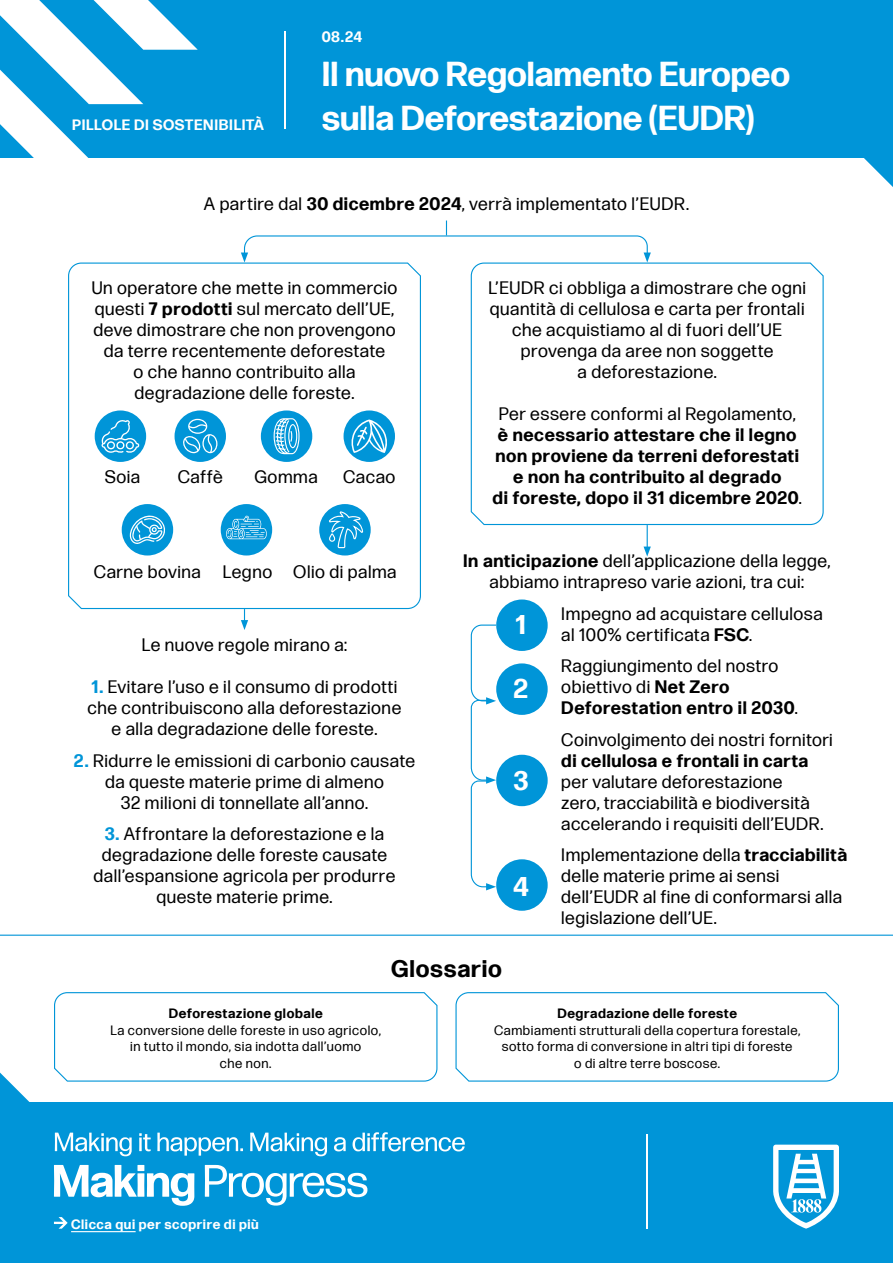
<style>
.page{position:relative;width:893px;height:1263px;background:#fff}
.page>*{position:absolute;margin:0;border:0;box-sizing:border-box;transform-origin:0 0}
.t1{font:700 34.5px/43.5px "Forma DJR Text Fedrigoni";color:#fff}
.t2{font:700 27px "Forma DJR Text Fedrigoni";color:#fff}
.t3{font:700 24px "Forma DJR Text Fedrigoni";letter-spacing:.03em;color:#000}
.t4{font:18px/21px "Forma DJR Text Fedrigoni";letter-spacing:.03em;color:#000;text-align:center}
.t5{font:700 18px/21px "Forma DJR Text Fedrigoni";letter-spacing:.03em;color:#000;text-align:center}
.t6{font:700 15px "Forma DJR Text Fedrigoni";letter-spacing:.035em;color:#fff}
.t7{font:13.5px/16.5px "Forma DJR Text Fedrigoni";letter-spacing:.04em;color:#000;text-align:center}
.t8{font:700 13.5px "Forma DJR Text Fedrigoni";letter-spacing:.04em;color:#000}
.t9{font:700 13.5px "Forma DJR Text Fedrigoni";letter-spacing:.045em;color:#fff}
.s1{font-weight:700}
.s2{font-weight:400}
.s3{font-weight:700;color:#0095d8}
</style>
<div class="page">
<div style="left:0;top:0;width:893px;height:158px;background:#0095d8"></div>
<svg style="left:864px;top:158px;width:28px;height:28px"></svg>
<hr style="left:892px;top:155px;width:1px;height:32px;background:#0095d8">
<div style="left:0;top:1103px;width:893px;height:160px;background:#0095d8"></div>
<svg style="left:1px;top:1073px;width:29px;height:30px"></svg>
<hr style="left:0;top:1072px;width:1px;height:31px;background:#0095d8">
<svg style="left:0;top:0;width:198px;height:158px"></svg>
<svg style="left:54px;top:1165px;width:140px;height:41px"></svg>
<svg style="left:205px;top:1165px;width:162px;height:40px"></svg>
<svg style="left:55px;top:1132px;width:77px;height:24px"></svg>
<svg style="left:139px;top:1133px;width:12px;height:18px"></svg>
<svg style="left:157px;top:1132px;width:86px;height:23px"></svg>
<svg style="left:250px;top:1132px;width:77px;height:24px"></svg>
<svg style="left:334px;top:1137px;width:12px;height:14px"></svg>
<svg style="left:353px;top:1132px;width:112px;height:19px"></svg>
<hr style="left:646px;top:1134px;width:2px;height:95px;background:#fff">
<svg style="left:773px;top:1144px;width:66px;height:84px"></svg>
<hr style="left:0;top:935px;width:893px;height:1px;background:#0095d8">
<hr style="left:284px;top:32px;width:2px;height:97px;background:#fff">
<hr style="left:71px;top:1231px;width:65px;height:1px;background:#fff">
<svg style="left:54px;top:1217px;width:14px;height:12px"></svg>
<svg style="left:68px;top:262px;width:353px;height:348px"></svg>
<svg style="left:470px;top:262px;width:354px;height:264px"></svg>
<svg style="left:54px;top:992px;width:384px;height:90px"></svg>
<svg style="left:455px;top:992px;width:384px;height:90px"></svg>
<svg style="left:644px;top:525px;width:7px;height:32px"></svg>
<svg style="left:241px;top:609px;width:7px;height:21px"></svg>
<svg style="left:241px;top:221px;width:410px;height:42px"></svg>
<div style="left:496px;top:755px;width:52px;height:51px;background:#0095d8;border-radius:50%"></div>
<div style="left:496px;top:663px;width:52px;height:52px;background:#0095d8;border-radius:50%"></div>
<div style="left:496px;top:599px;width:52px;height:52px;background:#0095d8;border-radius:50%"></div>
<div style="left:175px;top:410px;width:51px;height:52px;background:#0095d8;border-radius:50%"></div>
<svg style="left:183px;top:419px;width:35px;height:34px"></svg>
<div style="left:344px;top:410px;width:51px;height:52px;background:#0095d8;border-radius:50%"></div>
<svg style="left:351px;top:419px;width:36px;height:34px"></svg>
<div style="left:122px;top:504px;width:51px;height:51px;background:#0095d8;border-radius:50%"></div>
<svg style="left:129px;top:512px;width:39px;height:32px"></svg>
<div style="left:319px;top:504px;width:52px;height:51px;background:#0095d8;border-radius:50%"></div>
<svg style="left:328px;top:510px;width:35px;height:39px"></svg>
<div style="left:95px;top:410px;width:51px;height:52px;background:#0095d8;border-radius:50%"></div>
<svg style="left:101px;top:419px;width:39px;height:35px"></svg>
<div style="left:261px;top:410px;width:51px;height:52px;background:#0095d8;border-radius:50%"></div>
<svg style="left:274px;top:418px;width:26px;height:36px"></svg>
<div style="left:221px;top:504px;width:51px;height:51px;background:#0095d8;border-radius:50%"></div>
<svg style="left:225px;top:515px;width:43px;height:24px"></svg>
<svg style="left:470px;top:624px;width:27px;height:266px"></svg>
<div style="left:496px;top:859px;width:52px;height:52px;background:#0095d8;border-radius:50%"></div>
<p class="t6" style="left:72px;top:115px;width:193px">PILLOLE DI SOSTENIBILITÀ</p>
<p class="t6" style="left:322px;top:27px;width:42px">08.24</p>
<h1 class="t1" style="left:322px;top:52px;width:470px">Il nuovo Regolamento Europeo sulla Deforestazione (EUDR)</h1>
<p class="t4" style="left:204px;top:193px;width:487px">A partire dal <span class="s1">30 dicembre 2024</span>, verrà implementato l’EUDR.</p>
<p class="t4" style="left:92px;top:277px;width:307px">Un operatore che mette in commercio questi <span class="s1">7 prodotti</span> sul mercato dell’UE, deve dimostrare che non provengono da terre recentemente deforestate<br>o che hanno contribuito alla degradazione delle foreste.</p>
<p class="t4" style="left:488px;top:277px;width:319px">L’EUDR ci obbliga a dimostrare che ogni quantità di cellulosa e carta per frontali che acquistiamo al di fuori dell’UE provenga da aree non soggette<br>a deforestazione.</p>
<p class="t4" style="left:499px;top:403px;width:299px">Per essere conformi al Regolamento,</p>
<p class="t5" style="left:493px;top:424px;width:311px">è necessario attestare che il legno non proviene da terreni deforestati e non ha contribuito al degrado<br>di foreste, dopo il 31 dicembre 2020<span class="s2">.</span></p>
<p class="t4" style="left:178px;top:466px;width:46px">Caffè</p>
<p class="t4" style="left:343px;top:466px;width:54px">Cacao</p>
<p class="t4" style="left:105px;top:466px;width:37px">Soia</p>
<p class="t4" style="left:254px;top:466px;width:65px">Gomma</p>
<p class="t4" style="left:94px;top:561px;width:109px">Carne bovina</p>
<p class="t4" style="left:293px;top:561px;width:105px">Olio di palma</p>
<p class="t4" style="left:223px;top:561px;width:51px">Legno</p>
<p class="t4" style="left:142px;top:634px;width:207px">Le nuove regole mirano a:</p>
<p class="t4" style="left:88px;top:676px;width:315px"><span class="s3">1.</span> Evitare l’uso e il consumo di prodotti che contribuiscono alla deforestazione e alla degradazione delle foreste.</p>
<p class="t4" style="left:74px;top:750px;width:343px"><span class="s3">2.</span> Ridurre le emissioni di carbonio causate da queste materie prime di almeno<br>32 milioni di tonnellate all’anno.</p>
<p class="t4" style="left:94px;top:823px;width:303px"><span class="s3">3.</span> Affrontare la deforestazione e la degradazione delle foreste causate dall’espansione agricola per produrre queste materie prime.</p>
<p class="t4" style="left:463px;top:550px;width:369px"><span class="s1">In anticipazione</span> dell’applicazione della legge, abbiamo intrapreso varie azioni, tra cui:</p>
<h2 class="t2" style="left:516px;top:608px;width:12px">1</h2>
<p class="t4" style="left:561px;top:603px;width:263px;text-align:left">Impegno ad acquistare cellulosa al 100% certificata <span class="s1">FSC</span>.</p>
<p class="t4" style="left:561px;top:655px;width:238px;text-align:left">Raggiungimento del nostro obiettivo di <span class="s1">Net Zero<br>Deforestation entro il 2030</span>.</p>
<p class="t4" style="left:561px;top:729px;width:273px">Coinvolgimento dei nostri fornitori</p>
<p class="t5" style="left:561px;top:749px;width:249px">di cellulosa e frontali in carta</p>
<p class="t4" style="left:561px;top:771px;width:264px;text-align:left">per valutare deforestazione zero, tracciabilità e biodiversità accelerando i requisiti dell’EUDR.</p>
<p class="t4" style="left:561px;top:844px;width:287px;text-align:left">Implementazione della <span class="s1">tracciabilità </span>delle materie prime ai sensi dell’EUDR al fine di conformarsi alla legislazione dell’UE.</p>
<h2 class="t2" style="left:513px;top:671px;width:16px">2</h2>
<h2 class="t2" style="left:513px;top:763px;width:16px">3</h2>
<h2 class="t2" style="left:513px;top:869px;width:17px">4</h2>
<h3 class="t3" style="left:391px;top:953px;width:112px">Glossario</h3>
<p class="t8" style="left:169px;top:1005px;width:155px">Deforestazione globale</p>
<p class="t7" style="left:110px;top:1022px;width:272px">La conversione delle foreste in uso agricolo, in tutto il mondo, sia indotta dall’uomo<br>che non.</p>
<p class="t8" style="left:557px;top:1005px;width:181px">Degradazione delle foreste</p>
<p class="t7" style="left:494px;top:1022px;width:308px">Cambiamenti strutturali della copertura forestale, sotto forma di conversione in altri tipi di foreste<br>o di altre terre boscose.</p>
<p class="t9" style="left:71px;top:1215px;width:189px">Clicca qui per scoprire di più</p>
</div>
